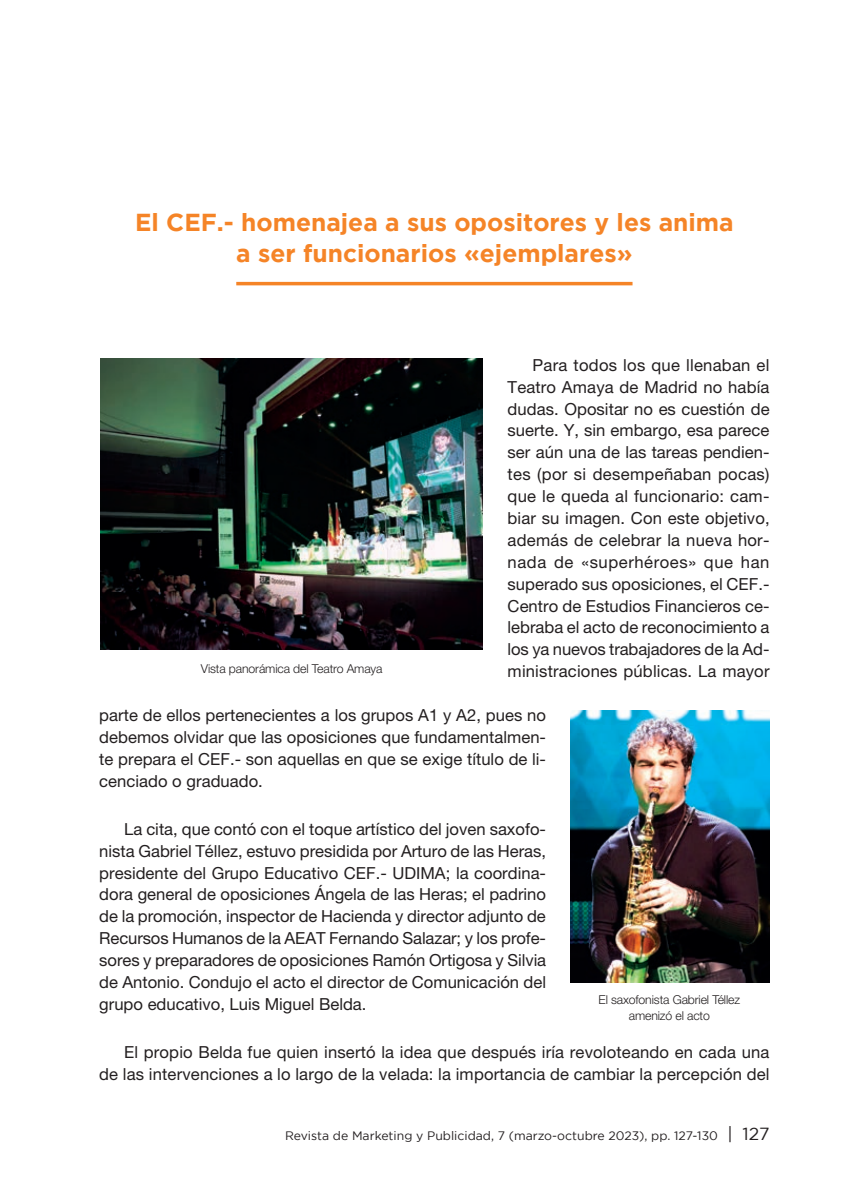
<style>
.page{position:relative;width:844px;height:1191px;background:#fff}
.page>*{position:absolute;margin:0;border:0;box-sizing:border-box;transform-origin:0 0}
.Título_NUEVO_FORMATO{font:700 24.5px/31.5px "Gotham";color:#f58427;text-align:center}
.texto_normal{font:16.62px/21.9px "Helvetica Neue LT Std";letter-spacing:.01em;color:#231f20;text-align:justify}
.t1{font:300 12.25px/15.8px "Helvetica Neue LT Std";letter-spacing:-.01em;color:#231f20;text-align:center}
.t2{font:12.25px "Gotham";color:#231f20}
.s1{font-size:17.5px}
</style>
<div class="page">
<hr style="left:236px;top:282px;width:396px;height:3px;background:#f58427">
<img style="left:100px;top:358px;width:382px;height:291px">
<img style="left:570px;top:710px;width:199px;height:272px">
<p class="Título_NUEVO_FORMATO" style="left:135px;top:205px;width:600px">El CEF.- homenajea a sus opositores y les anima a ser funcionarios «ejemplares»</p>
<p class="texto_normal" style="left:507px;top:354px;width:263px;text-indent:25px">Para todos los que llenaban el Teatro Amaya de Madrid no había dudas. Opositar no es cuestión de suerte. Y, sin embargo, esa parece ser aún una de las tareas pendien&shy;tes (por si desempeñaban pocas) que le queda al funcionario: cam&shy;biar su imagen. Con este objetivo, además de celebrar la nueva hor&shy;nada de «superhéroes» que han superado sus oposiciones, el CEF.- Centro de Estudios Financieros ce&shy;lebraba el acto de reconocimiento a los ya nuevos trabajadores de la Ad&shy;ministraciones públicas. La mayor</p>
<p class="texto_normal" style="left:99px;top:704px;width:448px">parte de ellos pertenecientes a los grupos A1 y A2, pues no debemos olvidar que las oposiciones que fundamentalmen&shy;te prepara el CEF.- son aquellas en que se exige título de li&shy;cenciado o graduado.</p>
<p class="texto_normal" style="left:99px;top:817px;width:448px;text-indent:25px">La cita, que contó con el toque artístico del joven saxofo&shy;nista Gabriel Téllez, estuvo presidida por Arturo de las Heras, presidente del Grupo Educativo CEF.- UDIMA; la coordina&shy;dora general de oposiciones Ángela de las Heras; el padrino de la promoción, inspector de Hacienda y director adjunto de Recursos Humanos de la AEAT Fernando Salazar; y los profe&shy;sores y preparadores de oposiciones Ramón Ortigosa y Silvia de Antonio. Condujo el acto el director de Comunicación del grupo educativo, Luis Miguel Belda.</p>
<p class="texto_normal" style="left:99px;top:1041px;width:671px;text-align:right">El propio Belda fue quien insertó la idea que después iría revoloteando en cada una<br>de las intervenciones a lo largo de la velada: la importancia de cambiar la percepción del</p>
<p class="t1" style="left:201px;top:661px;width:183px">Vista panorámica del Teatro Amaya</p>
<p class="t1" style="left:598px;top:991px;width:143px">El saxofonista Gabriel Téllez amenizó el acto</p>
<p class="t2" style="left:285px;top:1128px;width:486px">Revista de Marketing y Publicidad, 7 (marzo-octubre 2023), pp. 127-130 <span class="s1">| 127</span></p>
</div>
